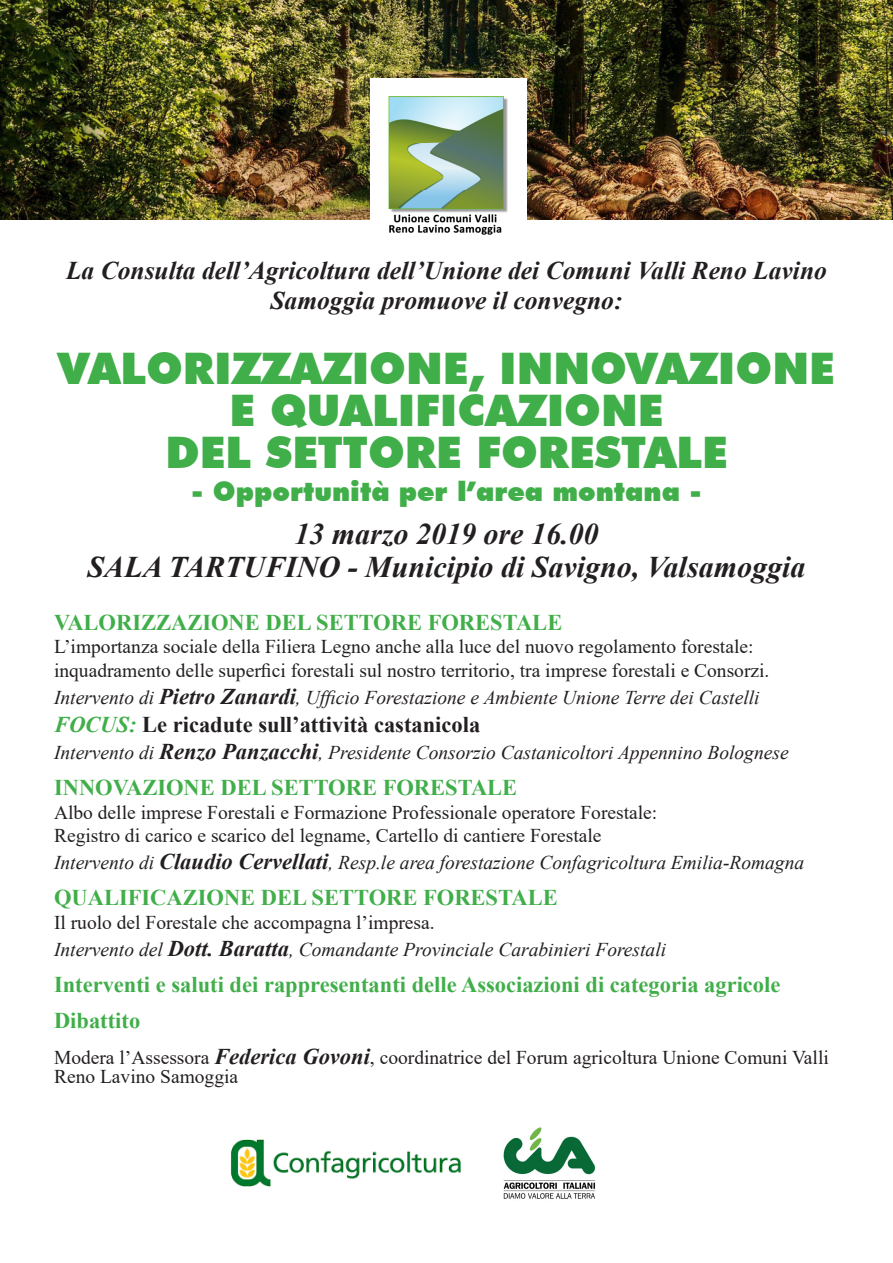
<style>
.page{position:relative;width:893px;height:1263px;background:#fff}
.page>*{position:absolute;margin:0;border:0;box-sizing:border-box;transform-origin:0 0}
.t1{font:900 43.5px "Futura BT";color:#40ae49}
.t2{font:italic 700 30px "Times New Roman";color:#231f20}
.t3{font:900 27px "Futura BT";color:#40ae49}
.t4{font:italic 700 25.5px/30.6px "Times New Roman";color:#231f20;text-align:center}
.t5{font:700 22.5px "Times New Roman";color:#40ae49}
.t6{font:700 22.5px "Times New Roman";color:#231f20}
.t7{font:19.5px/19.5px "Times New Roman";color:#231f20}
.t8{font:italic 19.5px "Times New Roman";color:#231f20}
.s1{font-weight:700;font-size:22.5px}
.s2{font-style:italic;color:#40ae49}
.s3{font-weight:700;font-style:italic;font-size:22.5px}
</style>
<div class="page">
<img style="left:0;top:0;width:893px;height:219px">
<div style="left:370px;top:79px;width:156px;height:172px;background:#fff"></div>
<img style="left:388px;top:97px;width:120px;height:138px">
<img style="left:503px;top:1127px;width:92px;height:72px">
<img style="left:231px;top:1139px;width:230px;height:48px">
<p class="t4" style="left:66px;top:254px;width:762px">La Consulta dell’Agricoltura dell’Unione dei Comuni Valli Reno Lavino<br>Samoggia promuove il convegno:</p>
<p class="t1" style="left:58px;top:342px;width:778px">VALORIZZAZIONE, INNOVAZIONE</p>
<p class="t1" style="left:230px;top:384px;width:435px">E QUALIFICAZIONE</p>
<p class="t1" style="left:165px;top:426px;width:564px">DEL SETTORE FORESTALE</p>
<p class="t3" style="left:191px;top:475px;width:513px">- Opportunità per l’area montana -</p>
<p class="t2" style="left:294px;top:513px;width:306px">13 marzo 2019 ore 16.00</p>
<p class="t2" style="left:88px;top:546px;width:719px">SALA TARTUFINO - Municipio di Savigno, Valsamoggia</p>
<p class="t5" style="left:54px;top:606px;width:510px">VALORIZZAZIONE DEL SETTORE FORESTALE</p>
<p class="t7" style="left:54px;top:637px;width:701px">L’importanza sociale della Filiera Legno anche alla luce del nuovo regolamento forestale:</p>
<p class="t7" style="left:54px;top:660px;width:717px">inquadramento delle superfici forestali sul nostro territorio, tra imprese forestali e Consorzi.</p>
<p class="t8" style="left:54px;top:684px;width:707px">Intervento di <span class="s1">Pietro Zanardi</span>, Ufficio Forestazione e Ambiente Unione Terre dei Castelli</p>
<p class="t6" style="left:54px;top:709px;width:428px"><span class="s2">FOCUS:</span> Le ricadute sull’attività castanicola</p>
<p class="t8" style="left:54px;top:739px;width:736px">Intervento di <span class="s1">Renzo Panzacchi</span>, Presidente Consorzio Castanicoltori Appennino Bolognese</p>
<p class="t5" style="left:54px;top:772px;width:465px">INNOVAZIONE DEL SETTORE FORESTALE</p>
<p class="t7" style="left:54px;top:802px;width:605px">Albo delle imprese Forestali e Formazione Professionale operatore Forestale:</p>
<p class="t7" style="left:54px;top:825px;width:549px">Registro di carico e scarico del legname, Cartello di cantiere Forestale</p>
<p class="t8" style="left:54px;top:849px;width:752px">Intervento di <span class="s1">Claudio Cervellati</span>, Resp.le area forestazione Confagricoltura Emilia-Romagna</p>
<p class="t5" style="left:54px;top:881px;width:505px">QUALIFICAZIONE DEL SETTORE FORESTALE</p>
<p class="t7" style="left:54px;top:912px;width:382px">Il ruolo del Forestale che accompagna l’impresa.</p>
<p class="t8" style="left:54px;top:936px;width:614px">Intervento del <span class="s1">Dott. Baratta</span>, Comandante Provinciale Carabinieri Forestali</p>
<p class="t5" style="left:54px;top:968px;width:728px">Interventi e saluti dei rappresentanti delle Associazioni di categoria agricole</p>
<p class="t5" style="left:54px;top:1004px;width:88px">Dibattito</p>
<p class="t7" style="left:54px;top:1047px;width:776px">Modera l’Assessora <span class="s3">Federica Govoni</span>, coordinatrice del Forum agricoltura Unione Comuni Valli<br>Reno Lavino Samoggia</p>
</div>
